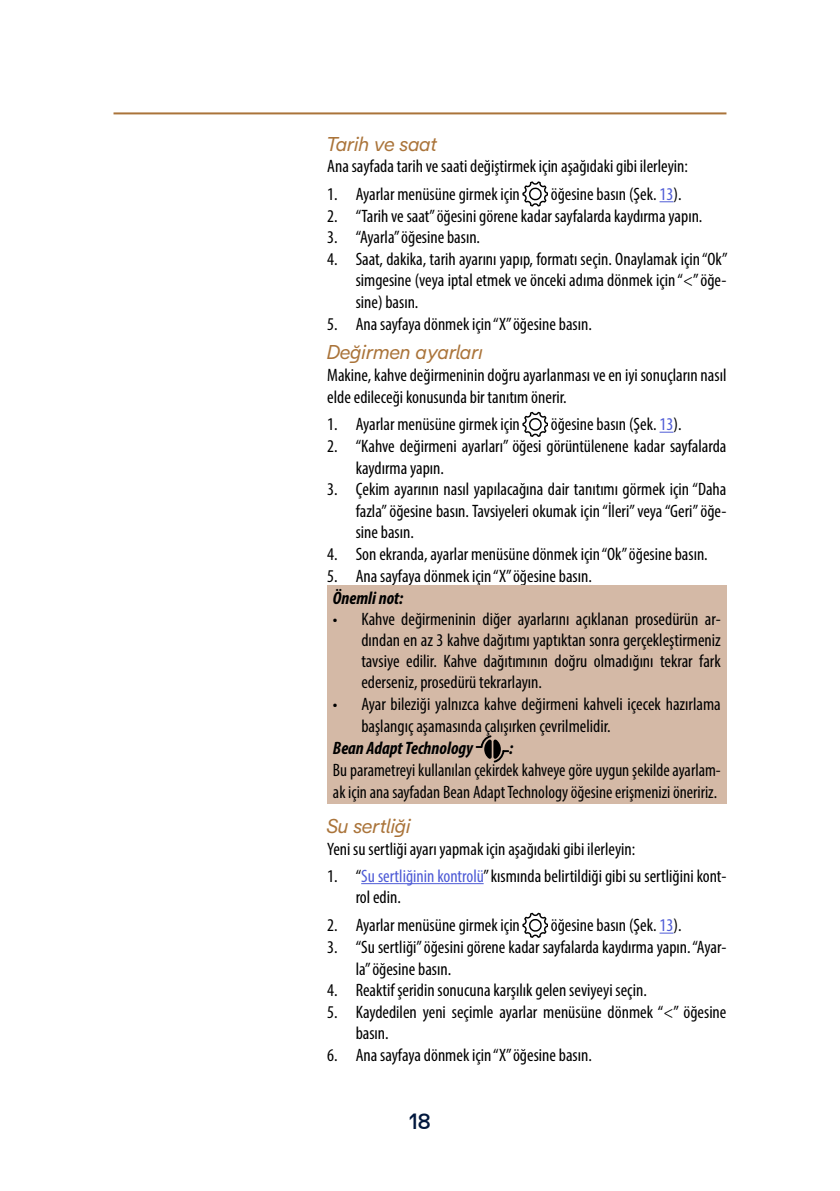
<style>
.page{position:relative;width:840px;height:1191px;background:#fff}
.page>*{position:absolute;margin:0;border:0;box-sizing:border-box;transform-origin:0 0}
.t1{font:500 22px "De Longhi Sans";color:#02183e}
.sottoparagrafo{font:italic 20px "De Longhi Sans";color:#aa743a}
.testo{font:condensed 18px/21.6px "Myriad Pro";color:#000}
.pericoli{font:italic 700 condensed 18px "Myriad Pro";color:#000}
.s1{color:#4f5cd6}
.s2{font-family:"Minion Pro";font-stretch:normal}
</style>
<div class="page">
<hr style="left:113px;top:112px;width:613px;height:2px;background:#aa743a">
<svg style="left:659px;top:201px;width:14px;height:1px"></svg>
<svg style="left:659px;top:432px;width:14px;height:1px"></svg>
<hr style="left:361px;top:883px;width:122px;height:1px;background:#4f5cd6">
<svg style="left:659px;top:932px;width:14px;height:1px"></svg>
<svg style="left:522px;top:181px;width:25px;height:25px"></svg>
<svg style="left:522px;top:412px;width:25px;height:25px"></svg>
<div style="left:327px;top:585px;width:399px;height:218px;background:#d4b9a6"></div>
<svg style="left:475px;top:735px;width:34px;height:27px"></svg>
<svg style="left:522px;top:912px;width:25px;height:26px"></svg>
<p class="sottoparagrafo" style="left:327px;top:131px;width:111px">Tarih ve saat</p>
<p class="testo" style="left:327px;top:155px;width:362px">Ana sayfada tarih ve saati değiştirmek için aşağıdaki gibi ilerleyin:</p>
<p class="testo" style="left:327px;top:183px;width:194px">1. Ayarlar menüsüne girmek için</p>
<p class="testo" style="left:550px;top:183px;width:132px">öğesine basın (Şek. <span class="s1">13</span>).</p>
<p class="testo" style="left:327px;top:205px;width:376px">2. “Tarih ve saat” öğesini görene kadar sayfalarda kaydırma yapın.</p>
<p class="testo" style="left:327px;top:226px;width:154px">3. “Ayarla” öğesine basın.</p>
<p class="testo" style="left:355px;top:248px;width:373px;text-align:justify;text-indent:-28px">4. Saat, dakika, tarih ayarını yapıp, formatı seçin. Onaylamak için “Ok” simgesine (veya iptal etmek ve önceki adıma dönmek için “<span class="s2">&lt;</span>” öğe&shy;sine) basın.</p>
<p class="testo" style="left:327px;top:313px;width:266px">5. Ana sayfaya dönmek için “X” öğesine basın.</p>
<p class="sottoparagrafo" style="left:327px;top:340px;width:157px">Değirmen ayarları</p>
<p class="testo" style="left:327px;top:364px;width:400px">Makine, kahve değirmeninin doğru ayarlanması ve en iyi sonuçların nasıl elde edileceği konusunda bir tanıtım önerir.</p>
<p class="testo" style="left:327px;top:413px;width:194px">1. Ayarlar menüsüne girmek için</p>
<p class="testo" style="left:550px;top:413px;width:132px">öğesine basın (Şek. <span class="s1">13</span>).</p>
<p class="testo" style="left:355px;top:435px;width:372px;text-indent:-28px">2. “Kahve değirmeni ayarları” öğesi görüntülenene kadar sayfalarda kaydırma yapın.</p>
<p class="testo" style="left:355px;top:478px;width:372px;text-align:justify;text-indent:-28px">3. Çekim ayarının nasıl yapılacağına dair tanıtımı görmek için “Daha fazla” öğesine basın. Tavsiyeleri okumak için “İleri” veya “Geri” öğe&shy;sine basın.</p>
<p class="testo" style="left:327px;top:543px;width:382px">4. Son ekranda, ayarlar menüsüne dönmek için “Ok” öğesine basın.</p>
<p class="testo" style="left:327px;top:564px;width:266px">5. Ana sayfaya dönmek için “X” öğesine basın.</p>
<p class="pericoli" style="left:333px;top:587px;width:72px">Önemli not:</p>
<p class="testo" style="left:361px;top:609px;width:361px;line-height:21px;text-align:justify;text-indent:-28px">• Kahve değirmeninin diğer ayarlarını açıklanan prosedürün ar&shy;dından en az 3 kahve dağıtımı yaptıktan sonra gerçekleştirmeniz tavsiye edilir. Kahve dağıtımının doğru olmadığını tekrar fark ederseniz, prosedürü tekrarlayın.</p>
<p class="testo" style="left:361px;top:693px;width:361px;text-indent:-28px">• Ayar bileziği yalnızca kahve değirmeni kahveli içecek hazırlama başlangıç aşamasında çalışırken çevrilmelidir.</p>
<p class="pericoli" style="left:333px;top:737px;width:141px">Bean Adapt Technology</p>
<p class="pericoli" style="left:509px;top:737px;width:6px">:</p>
<p class="testo" style="left:333px;top:759px;width:389px">Bu parametreyi kullanılan çekirdek kahveye göre uygun şekilde ayarlam&shy;ak için ana sayfadan Bean Adapt Technology öğesine erişmenizi öneririz.</p>
<p class="sottoparagrafo" style="left:327px;top:814px;width:85px">Su sertliği</p>
<p class="testo" style="left:327px;top:837px;width:309px">Yeni su sertliği ayarı yapmak için aşağıdaki gibi ilerleyin:</p>
<p class="testo" style="left:355px;top:865px;width:372px;text-indent:-28px">1. “<span class="s1">Su sertliğinin kontrolü</span>” kısmında belirtildiği gibi su sertliğini kont&shy;rol edin.</p>
<p class="testo" style="left:327px;top:914px;width:194px">2. Ayarlar menüsüne girmek için</p>
<p class="testo" style="left:550px;top:914px;width:132px">öğesine basın (Şek. <span class="s1">13</span>).</p>
<p class="testo" style="left:355px;top:936px;width:372px;text-indent:-28px">3. “Su sertliği” öğesini görene kadar sayfalarda kaydırma yapın. “Ayar&shy;la” öğesine basın.</p>
<p class="testo" style="left:327px;top:979px;width:321px">4. Reaktif şeridin sonucuna karşılık gelen seviyeyi seçin.</p>
<p class="testo" style="left:355px;top:1000px;width:372px;text-indent:-28px">5. Kaydedilen yeni seçimle ayarlar menüsüne dönmek “<span class="s2">&lt;</span>” öğesine basın.</p>
<p class="testo" style="left:327px;top:1044px;width:266px">6. Ana sayfaya dönmek için “X” öğesine basın.</p>
<p class="t1" style="left:409px;top:1108px;width:23px">18</p>
</div>
